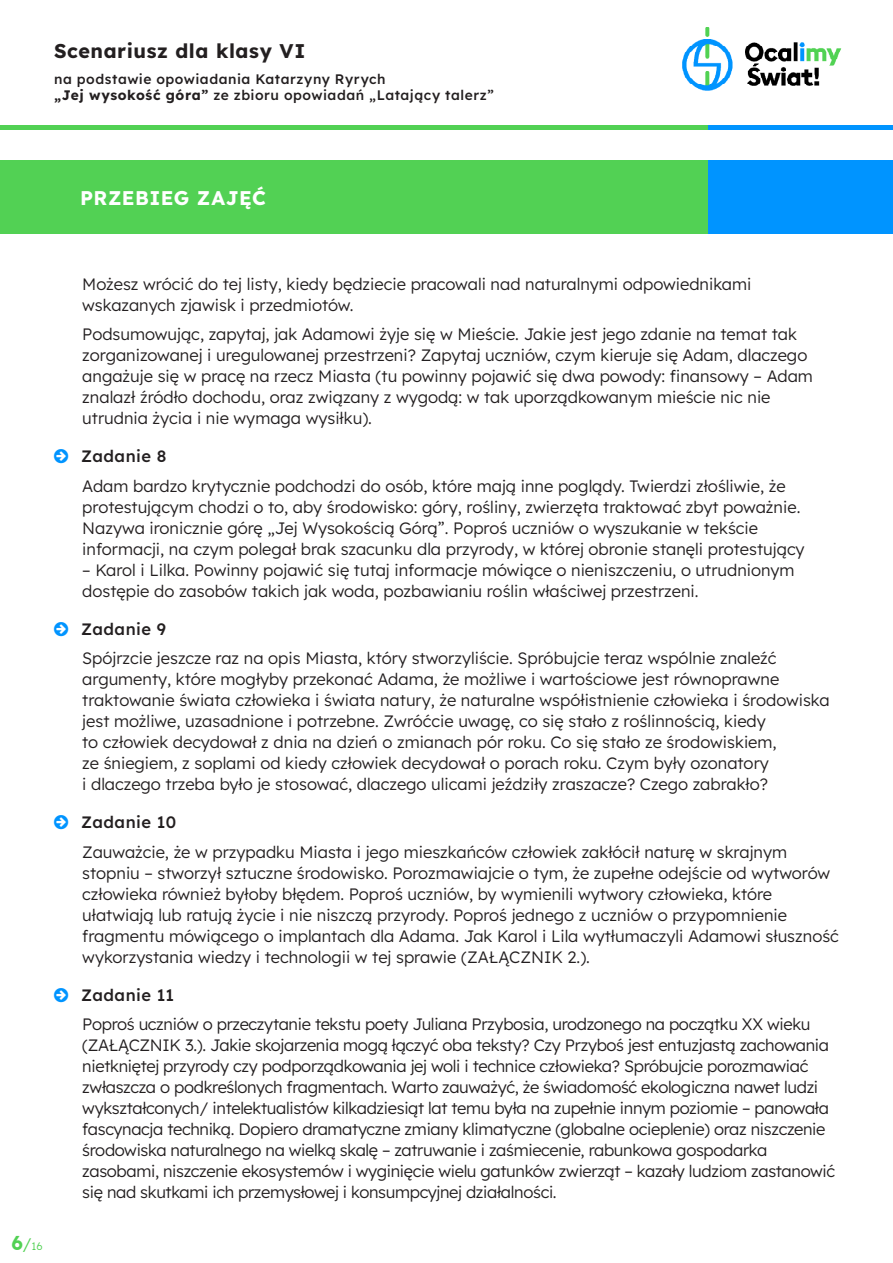
<style>
.page{position:relative;width:893px;height:1263px;background:#fff}
.page>*{position:absolute;margin:0;border:0;box-sizing:border-box;transform-origin:0 0}
.t1{font:700 19.8px "Lexend";letter-spacing:.03em;color:#231f20}
.t2{font:700 19.8px "Lexend";letter-spacing:.02em;color:#fff}
.text_2{font:300 16.5px/21px "Lexend";color:#231f20}
.text_2-2{font:300 16.5px/21px "Lexend";letter-spacing:-.02em;color:#231f20}
.t3{font:500 16.5px "Lexend";letter-spacing:.025em;color:#231f20}
.t4{font:500 13.8px/16.5px "Lexend";letter-spacing:.04em;color:#231f20}
.t5{font:300 10.8px "Lexend";color:#52d154}
.s1{font-weight:700}
.s2{font-weight:700;font-size:19.8px}
.s3{font-size:16.8px}
</style>
<div class="page">
<div style="left:0;top:125px;width:893px;height:5px;background:#52d154"></div>
<div style="left:708px;top:125px;width:185px;height:5px;background:#0094ff"></div>
<img style="left:682px;top:27px;width:160px;height:64px">
<div style="left:0;top:160px;width:893px;height:74px;background:#52d154"></div>
<div style="left:708px;top:160px;width:185px;height:74px;background:#0094ff"></div>
<p class="t1" style="left:54px;top:37px;width:253px">Scenariusz dla klasy VI</p>
<p class="t4" style="left:54px;top:70px;width:441px">na podstawie opowiadania Katarzyny Ryrych<br><span class="s1">„Jej wysokość góra”</span> ze zbioru opowiadań „Latający talerz”</p>
<p class="t5" style="left:11px;top:1238px;width:33px"><span class="s2">6</span><span class="s3">/</span>16</p>
<p class="t2" style="left:80px;top:184px;width:187px">PRZEBIEG ZAJĘĆ</p>
<p class="text_2" style="left:82px;top:272px;width:671px">Możesz wrócić do tej listy, kiedy będziecie pracowali nad naturalnymi odpowiednikami wskazanych zjawisk i przedmiotów.</p>
<p class="text_2" style="left:82px;top:323px;width:732px">Podsumowując, zapytaj, jak Adamowi żyje się w Mieście. Jakie jest jego zdanie na temat tak zorganizowanej i uregulowanej przestrzeni? Zapytaj uczniów, czym kieruje się Adam, dlaczego angażuje się w pracę na rzecz Miasta (tu powinny pojawić się dwa powody: finansowy – Adam znalazł źródło dochodu, oraz związany z wygodą: w tak uporządkowanym mieście nic nie utrudnia życia i nie wymaga wysiłku).</p>
<p class="t3" style="left:81px;top:444px;width:87px">Zadanie 8</p>
<p class="text_2" style="left:82px;top:474px;width:724px">Adam bardzo krytycznie podchodzi do osób, które mają inne poglądy. Twierdzi złośliwie, że protestującym chodzi o to, aby środowisko: góry, rośliny, zwierzęta traktować zbyt poważnie.<br>Nazywa ironicznie górę „Jej Wysokością Górą”. Poproś uczniów o wyszukanie w tekście informacji, na czym polegał brak szacunku dla przyrody, w której obronie stanęli protestujący</p>
<p class="text_2" style="left:82px;top:558px;width:714px">– Karol i Lilka. Powinny pojawić się tutaj informacje mówiące o nieniszczeniu, o utrudnionym dostępie do zasobów takich jak woda, pozbawianiu roślin właściwej przestrzeni.</p>
<p class="t3" style="left:81px;top:617px;width:87px">Zadanie 9</p>
<p class="text_2" style="left:82px;top:647px;width:749px">Spójrzcie jeszcze raz na opis Miasta, który stworzyliście. Spróbujcie teraz wspólnie znaleźć argumenty, które mogłyby przekonać Adama, że możliwe i wartościowe jest równoprawne traktowanie świata człowieka i świata natury, że naturalne współistnienie człowieka i środowiska jest możliwe, uzasadnione i potrzebne. Zwróćcie uwagę, co się stało z roślinnością, kiedy<br>to człowiek decydował z dnia na dzień o zmianach pór roku. Co się stało ze środowiskiem,<br>ze śniegiem, z soplami od kiedy człowiek decydował o porach roku. Czym były ozonatory<br>i dlaczego trzeba było je stosować, dlaczego ulicami jeździły zraszacze? Czego zabrakło?</p>
<p class="t3" style="left:81px;top:810px;width:97px">Zadanie 10</p>
<p class="text_2" style="left:82px;top:840px;width:758px">Zauważcie, że w przypadku Miasta i jego mieszkańców człowiek zakłócił naturę w skrajnym stopniu – stworzył sztuczne środowisko. Porozmawiajcie o tym, że zupełne odejście od wytworów człowieka również byłoby błędem. Poproś uczniów, by wymienili wytwory człowieka, które ułatwiają lub ratują życie i nie niszczą przyrody. Poproś jednego z uczniów o przypomnienie fragmentu mówiącego o implantach dla Adama. Jak Karol i Lila wytłumaczyli Adamowi słuszność wykorzystania wiedzy i technologii w tej sprawie (ZAŁĄCZNIK 2.).</p>
<p class="t3" style="left:81px;top:983px;width:95px">Zadanie 11</p>
<p class="text_2-2" style="left:82px;top:1013px;width:754px">Poproś uczniów o przeczytanie tekstu poety Juliana Przybosia, urodzonego na początku XX wieku (ZAŁĄCZNIK 3.). Jakie skojarzenia mogą łączyć oba teksty? Czy Przyboś jest entuzjastą zachowania nietkniętej przyrody czy podporządkowania jej woli i technice człowieka? Spróbujcie porozmawiać zwłaszcza o podkreślonych fragmentach. Warto zauważyć, że świadomość ekologiczna nawet ludzi wykształconych/ intelektualistów kilkadziesiąt lat temu była na zupełnie innym poziomie – panowała fascynacja techniką. Dopiero dramatyczne zmiany klimatyczne (globalne ocieplenie) oraz niszczenie środowiska naturalnego na wielką skalę – zatruwanie i zaśmiecenie, rabunkowa gospodarka zasobami, niszczenie ekosystemów i wyginięcie wielu gatunków zwierząt – kazały ludziom zastanowić się nad skutkami ich przemysłowej i konsumpcyjnej działalności.</p>
</div>
